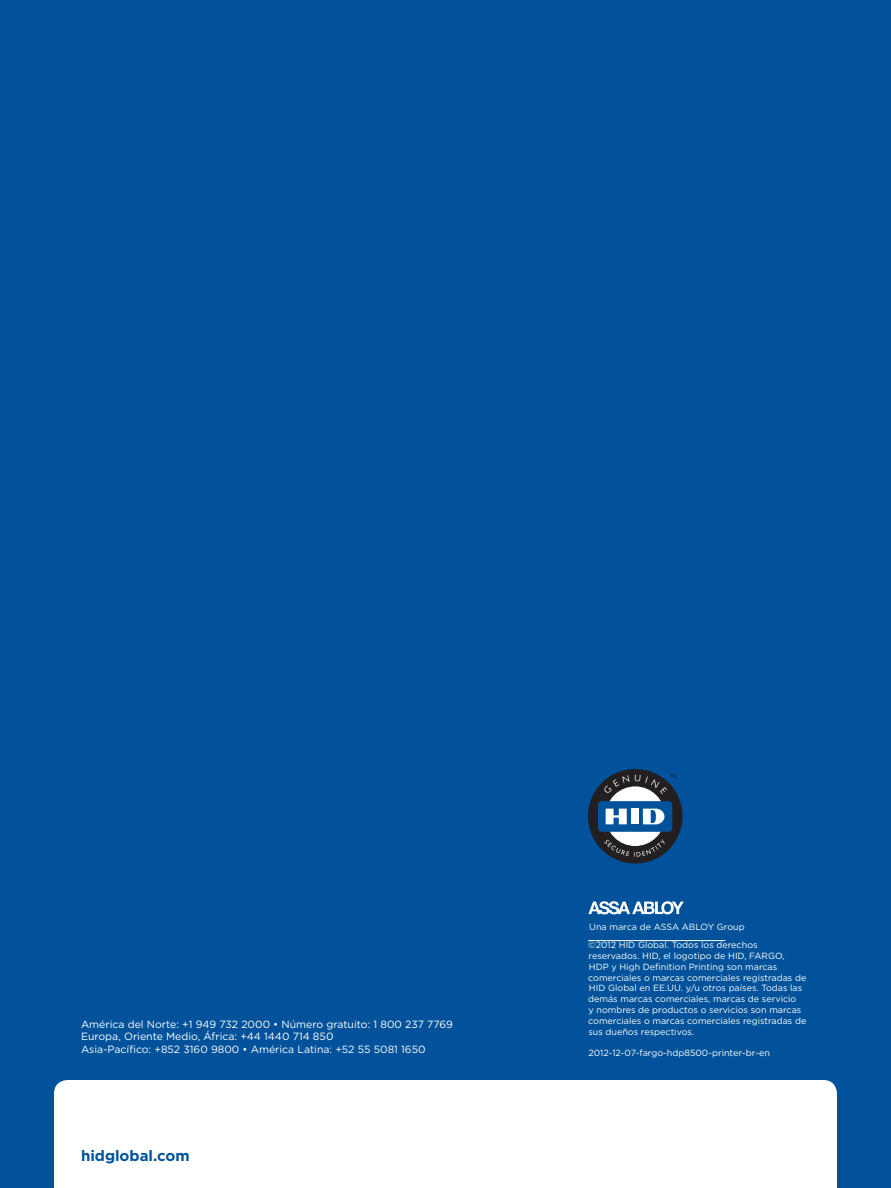
<style>
.page{position:relative;width:891px;height:1188px;background:#01529a}
.page>*{position:absolute;margin:0;border:0;box-sizing:border-box;transform-origin:0 0}
.t1{font:700 15px "Gotham";color:#01529a}
.t2{font:10.5px/12.6px "Gotham";color:#fff}
.t3{font:9px/10.8px "Gotham";color:#fff}
</style>
<div class="page">
<div style="left:54px;top:1080px;width:783px;height:108px;background:#fff"></div>
<svg style="left:588px;top:901px;width:96px;height:13px"></svg>
<hr style="left:588px;top:940px;width:137px;height:1px;background:#fff">
<svg style="left:588px;top:769px;width:95px;height:94px"></svg>
<p class="t2" style="left:81px;top:1018px;width:373px">América del Norte: +1 949 732 2000 • Número gratuito: 1 800 237 7769<br>Europa, Oriente Medio, África: +44 1440 714 850<br>Asia-Pacífico: +852 3160 9800 • América Latina: +52 55 5081 1650</p>
<p class="t1" style="left:81px;top:1146px;width:110px">hidglobal.com</p>
<p class="t3" style="left:589px;top:921px;width:157px">Una marca de ASSA ABLOY Group</p>
<p class="t3" style="left:588px;top:939px;width:220px">©2012 HID Global. Todos los derechos reservados. HID, el logotipo de HID, FARGO,<br>HDP y High Definition Printing son marcas comerciales o marcas comerciales registradas de HID Global en EE.UU. y/u otros países. Todas las demás marcas comerciales, marcas de servicio<br>y nombres de productos o servicios son marcas comerciales o marcas comerciales registradas de sus dueños respectivos.</p>
<p class="t3" style="left:589px;top:1047px;width:183px">2012-12-07-fargo-hdp8500-printer-br-en</p>
</div>
